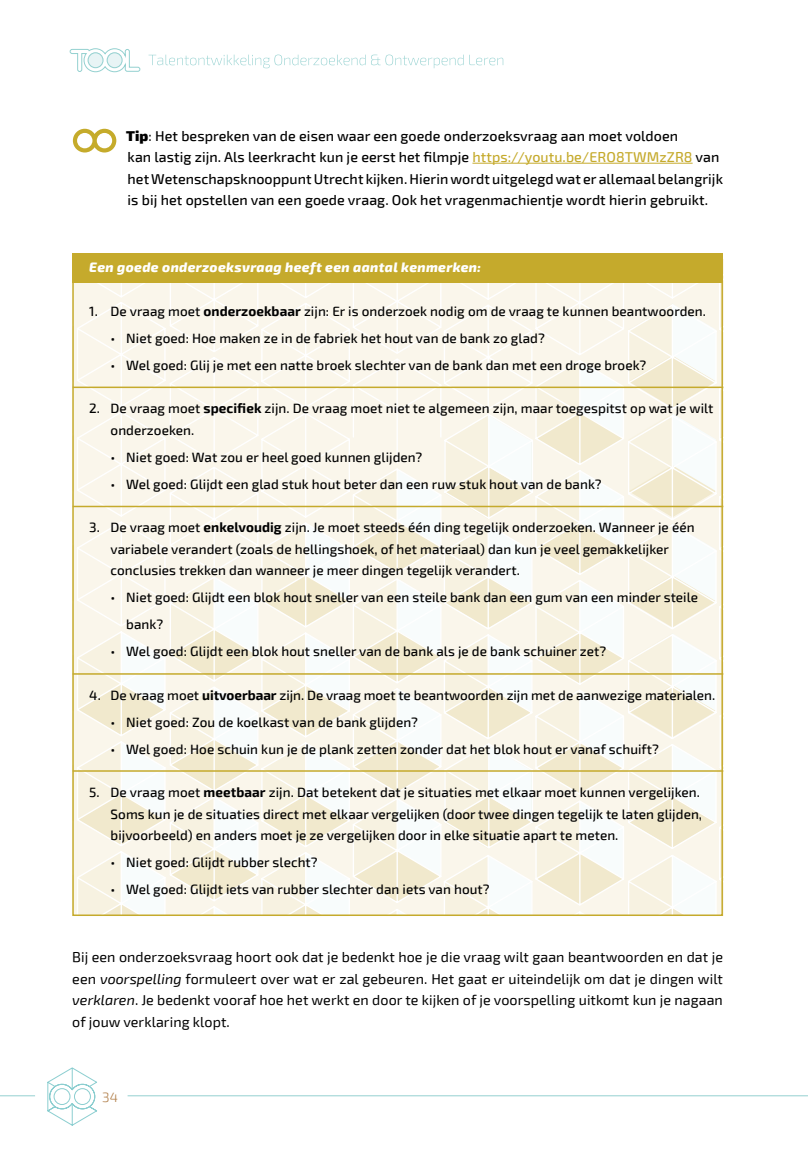
<style>
.page{position:relative;width:808px;height:1149px;background:#fff}
.page>*{position:absolute;margin:0;border:0;box-sizing:border-box;transform-origin:0 0}
.t1{font:500 14.25px/21.6px "Exo 2";letter-spacing:.005em;color:#000}
.t2{font:14.25px/21.6px "Exo 2";letter-spacing:.005em;color:#000;text-align:justify}
.t3{font:500 13.5px/21.6px "Exo 2";letter-spacing:.005em;color:#000}
.t4{font:italic 800 13.5px "Exo 2";letter-spacing:.025em;color:#fff}
.t5{font:300 13.5px "Exo 2";color:#b17f4a}
.s1{font-weight:900}
.s2{font-weight:400}
.s3{color:#c5aa2c}
.s4{font-weight:700}
.s5{font-style:italic}
</style>
<div class="page">
<svg style="left:47px;top:1067px;width:50px;height:58px"></svg>
<hr style="left:128px;top:1095px;width:680px;height:1px;background:#94d1d0">
<hr style="left:0;top:1095px;width:35px;height:1px;background:#94d1d0">
<svg style="left:70px;top:48px;width:71px;height:24px"></svg>
<svg style="left:149px;top:55px;width:354px;height:13px"></svg>
<hr style="left:472px;top:163px;width:221px;height:1px;background:#c5aa2c">
<svg style="left:73px;top:129px;width:43px;height:23px"></svg>
<svg style="left:75px;top:282px;width:551px;height:630px"></svg>
<svg style="left:626px;top:282px;width:94px;height:630px"></svg>
<div style="left:72px;top:253px;width:651px;height:29px;background:#c5aa2c"></div>
<hr style="left:73px;top:386px;width:650px;height:2px;background:#c5aa2c">
<hr style="left:73px;top:505px;width:650px;height:2px;background:#c5aa2c">
<hr style="left:73px;top:673px;width:650px;height:1px;background:#c5aa2c">
<hr style="left:73px;top:770px;width:650px;height:1px;background:#c5aa2c">
<p class="t1" style="left:126px;top:125px;width:598px"><span class="s1">Tip</span><span class="s2">:</span> Het bespreken van de eisen waar een goede onderzoeksvraag aan moet voldoen<br>kan lastig zijn. Als leerkracht kun je eerst het filmpje <span class="s3">https://youtu.be/ERO8TWMzZR8</span> van het Wetenschapsknooppunt Utrecht kijken. Hierin wordt uitgelegd wat er allemaal belangrijk is bij het opstellen van een goede vraag. Ook het vragenmachientje wordt hierin gebruikt.</p>
<p class="t4" style="left:89px;top:259px;width:393px">Een goede onderzoeksvraag heeft een aantal kenmerken:</p>
<p class="t3" style="left:89px;top:300px;width:618px">1. De vraag moet <span class="s4">onderzoekbaar</span> zijn: Er is onderzoek nodig om de vraag te kunnen beantwoorden.</p>
<p class="t3" style="left:111px;top:327px;width:436px">• Niet goed: Hoe maken ze in de fabriek het hout van de bank zo glad?</p>
<p class="t3" style="left:111px;top:354px;width:537px">• Wel goed: Glij je met een natte broek slechter van de bank dan met een droge broek?</p>
<p class="t3" style="left:111px;top:398px;width:604px;text-indent:-21px">2. De vraag moet <span class="s4">specifiek</span> zijn. De vraag moet niet te algemeen zijn, maar toegespitst op wat je wilt onderzoeken.</p>
<p class="t3" style="left:111px;top:446px;width:313px">• Niet goed: Wat zou er heel goed kunnen glijden?</p>
<p class="t3" style="left:111px;top:473px;width:493px">• Wel goed: Glijdt een glad stuk hout beter dan een ruw stuk hout van de bank?</p>
<p class="t3" style="left:111px;top:516px;width:585px;text-indent:-21px">3. De vraag moet <span class="s4">enkelvoudig</span> zijn. Je moet steeds één ding tegelijk onderzoeken. Wanneer je één variabele verandert (zoals de hellingshoek, of het materiaal) dan kun je veel gemakkelijker conclusies trekken dan wanneer je meer dingen tegelijk verandert.</p>
<p class="t3" style="left:126px;top:584px;width:573px;line-height:27px;text-indent:-16px">• Niet goed: Glijdt een blok hout sneller van een steile bank dan een gum van een minder steile bank?</p>
<p class="t3" style="left:111px;top:641px;width:497px">• Wel goed: Glijdt een blok hout sneller van de bank als je de bank schuiner zet?</p>
<p class="t3" style="left:89px;top:684px;width:627px">4. De vraag moet <span class="s4">uitvoerbaar</span> zijn. De vraag moet te beantwoorden zijn met de aanwezige materialen.</p>
<p class="t3" style="left:111px;top:711px;width:309px">• Niet goed: Zou de koelkast van de bank glijden?</p>
<p class="t3" style="left:111px;top:738px;width:550px">• Wel goed: Hoe schuin kun je de plank zetten zonder dat het blok hout er vanaf schuift?</p>
<p class="t3" style="left:111px;top:781px;width:593px;text-indent:-21px">5. De vraag moet <span class="s4">meetbaar</span> zijn. Dat betekent dat je situaties met elkaar moet kunnen vergelijken.<br>Soms kun je de situaties direct met elkaar vergelijken (door twee dingen tegelijk te laten glijden, bijvoorbeeld) en anders moet je ze vergelijken door in elke situatie apart te meten.</p>
<p class="t3" style="left:111px;top:851px;width:209px">• Niet goed: Glijdt rubber slecht?</p>
<p class="t3" style="left:111px;top:878px;width:381px">• Wel goed: Glijdt iets van rubber slechter dan iets van hout?</p>
<p class="t2" style="left:72px;top:946px;width:652px">Bij een onderzoeksvraag hoort ook dat je bedenkt hoe je die vraag wilt gaan beantwoorden en dat je een <span class="s5">voorspelling</span> formuleert over wat er zal gebeuren. Het gaat er uiteindelijk om dat je dingen wilt <span class="s5">verklaren</span>. Je bedenkt vooraf hoe het werkt en door te kijken of je voorspelling uitkomt kun je nagaan of jouw verklaring klopt.</p>
<p class="t5" style="left:102px;top:1088px;width:17px">34</p>
</div>
